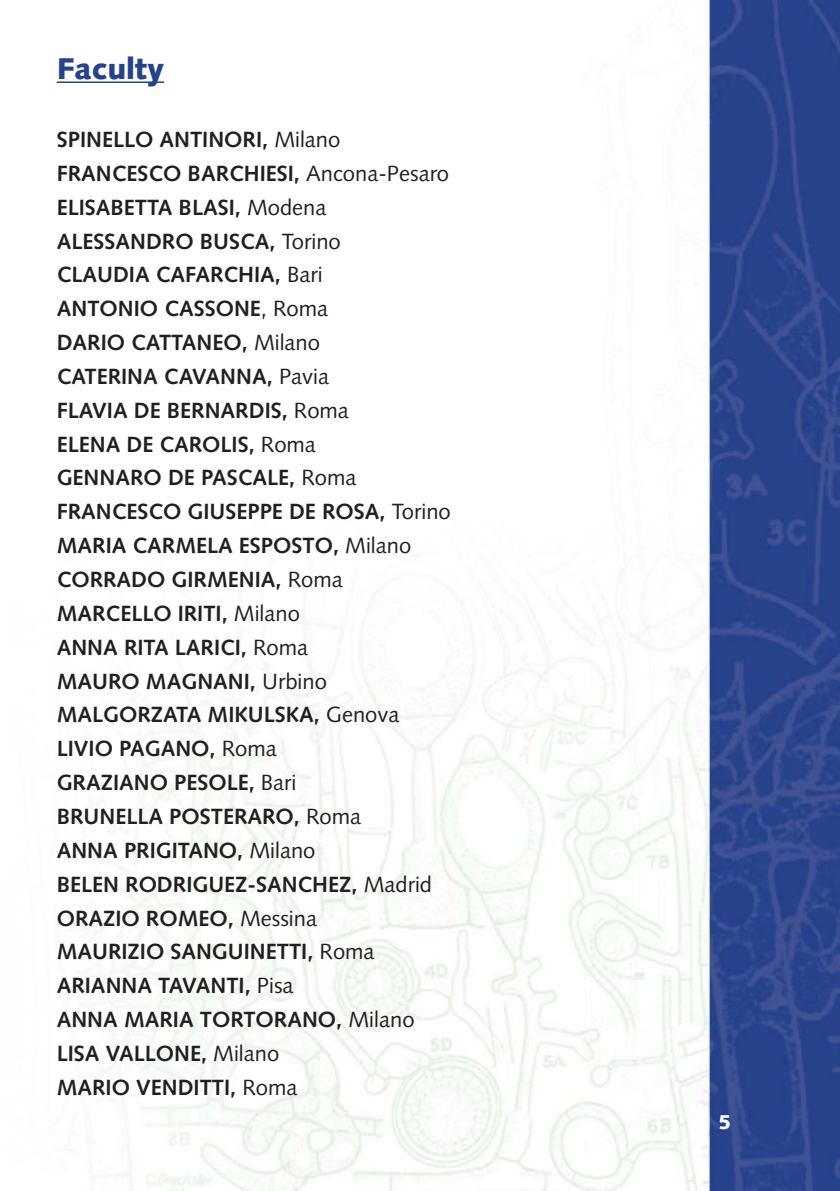
<style>
.page{position:relative;width:840px;height:1191px;background:#fff}
.page>*{position:absolute;margin:0;border:0;box-sizing:border-box;transform-origin:0 0}
.t1{font:900 30px "Syntax";color:#25428b}
.t2{font:700 22px/33.8px "Syntax";color:#231f20}
.t3{font:900 20px "Syntax";color:#fff}
.s1{font-weight:400}
</style>
<div class="page">
<img style="left:56px;top:0;width:783px;height:1191px">
<hr style="left:57px;top:81px;width:107px;height:2px;background:#25428b">
<h1 class="t1" style="left:57px;top:57px;width:109px">Faculty</h1>
<p class="t2" style="left:57px;top:124px;width:395px">SPINELLO ANTINORI, <span class="s1">Milano<br></span>FRANCESCO BARCHIESI, <span class="s1">Ancona-Pesaro<br></span>ELISABETTA BLASI, <span class="s1">Modena<br></span>ALESSANDRO BUSCA, <span class="s1">Torino<br></span>CLAUDIA CAFARCHIA, <span class="s1">Bari<br></span>ANTONIO CASSONE<span class="s1">, Roma<br></span>DARIO CATTANEO, <span class="s1">Milano<br></span>CATERINA CAVANNA, <span class="s1">Pavia<br></span>FLAVIA DE BERNARDIS, <span class="s1">Roma<br></span>ELENA DE CAROLIS, <span class="s1">Roma<br></span>GENNARO DE PASCALE, <span class="s1">Roma<br></span>FRANCESCO GIUSEPPE DE ROSA, <span class="s1">Torino<br></span>MARIA CARMELA ESPOSTO, <span class="s1">Milano<br></span>CORRADO GIRMENIA, <span class="s1">Roma<br></span>MARCELLO IRITI, <span class="s1">Milano<br></span>ANNA RITA LARICI, <span class="s1">Roma<br></span>MAURO MAGNANI, <span class="s1">Urbino<br></span>MALGORZATA MIKULSKA, <span class="s1">Genova<br></span>LIVIO PAGANO, <span class="s1">Roma<br></span>GRAZIANO PESOLE, <span class="s1">Bari<br></span>BRUNELLA POSTERARO, <span class="s1">Roma<br></span>ANNA PRIGITANO, <span class="s1">Milano<br></span>BELEN RODRIGUEZ-SANCHEZ, <span class="s1">Madrid<br></span>ORAZIO ROMEO, <span class="s1">Messina<br></span>MAURIZIO SANGUINETTI, <span class="s1">Roma<br></span>ARIANNA TAVANTI, <span class="s1">Pisa<br></span>ANNA MARIA TORTORANO, <span class="s1">Milano<br></span>LISA VALLONE, <span class="s1">Milano<br></span>MARIO VENDITTI, <span class="s1">Roma</span></p>
<p class="t3" style="left:718px;top:1114px;width:14px">5</p>
</div>
